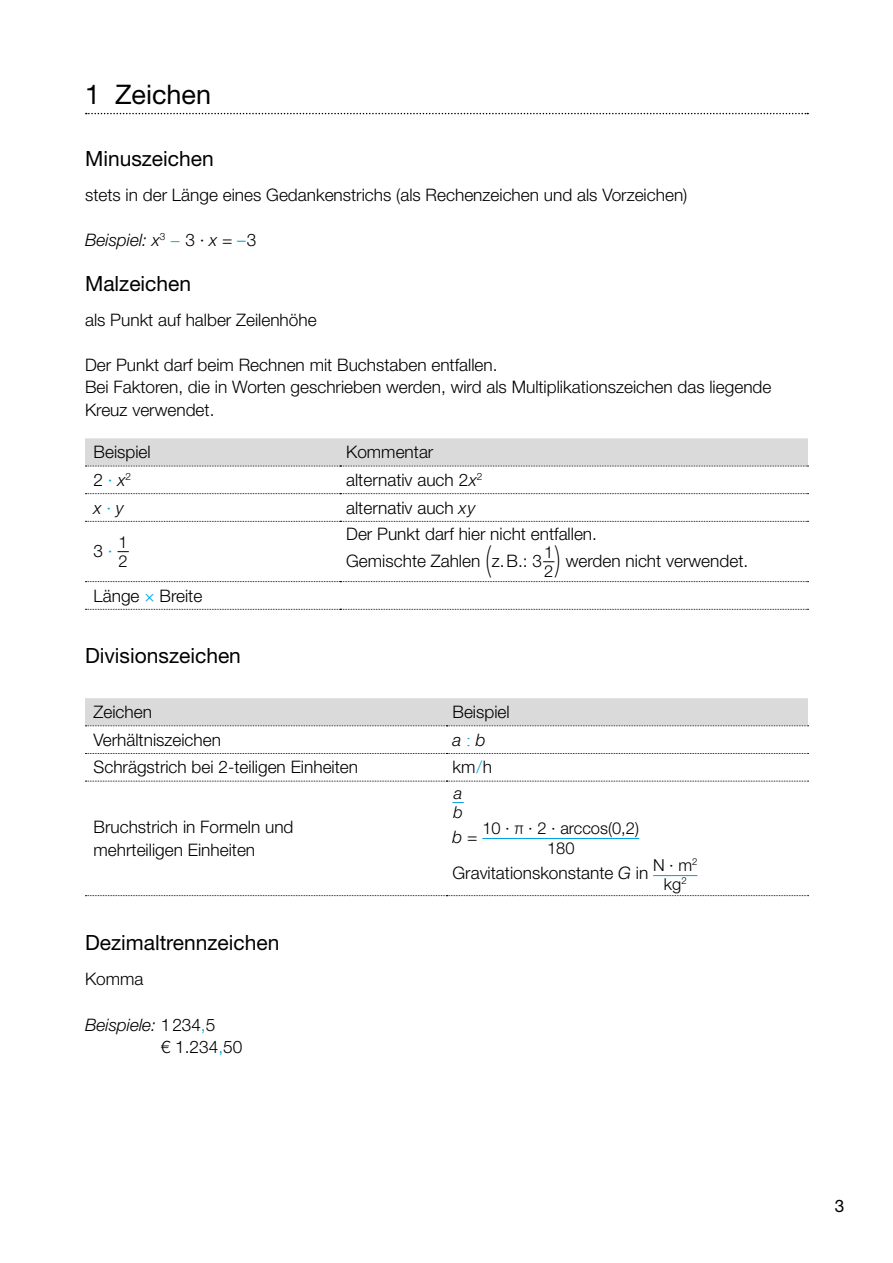
<style>
.page{position:relative;width:893px;height:1263px;background:#fff}
.page>*{position:absolute;margin:0;border:0;box-sizing:border-box;transform-origin:0 0}
.t1{font:27px "Helvetica Neue LT Std";color:#000}
.t2{font:21px "Helvetica Neue LT Std";color:#000}
.t3{font:300 17.25px/22.5px "Helvetica Neue LT Std";color:#000}
.t4{font:italic 300 17.25px "Helvetica Neue LT Std";color:#000}
.t5{font:17.25px "Helvetica Neue LT Std";color:#000}
.t6{font:300 16.5px/18.8px "Helvetica Neue LT Std";color:#000;text-align:center}
.t7{font:italic 300 16.5px/18.8px "Helvetica Neue LT Std";color:#000}
.s1{font-style:normal;color:#009fe3}
.s2{font-style:normal}
.s3{color:#009fe3}
.s4{font-style:italic}
.s5{font-weight:100;font-size:35.1px}
.s6{font-family:"Times New Roman";font-weight:400;font-style:normal;color:#009fe3}
</style>
<div class="page">
<svg style="left:86px;top:113px;width:722px;height:1px"></svg>
<svg style="left:85px;top:438px;width:723px;height:29px;background:#d8d8d8"></svg>
<svg style="left:85px;top:493px;width:723px;height:1px"></svg>
<svg style="left:85px;top:521px;width:723px;height:1px"></svg>
<svg style="left:85px;top:581px;width:723px;height:1px"></svg>
<svg style="left:85px;top:609px;width:723px;height:1px"></svg>
<div style="left:85px;top:698px;width:723px;height:28px;background:#dadada"></div>
<svg style="left:85px;top:753px;width:723px;height:1px"></svg>
<svg style="left:85px;top:781px;width:723px;height:1px"></svg>
<svg style="left:85px;top:895px;width:723px;height:1px"></svg>
<svg style="left:452px;top:802px;width:12px;height:1px"></svg>
<hr style="left:482px;top:838px;width:157px;height:1px;background:#009fe3">
<hr style="left:653px;top:875px;width:44px;height:1px;background:#009fe3">
<h1 class="t1" style="left:85px;top:79px;width:128px">1 Zeichen</h1>
<p class="t2" style="left:85px;top:146px;width:130px">Minuszeichen</p>
<p class="t3" style="left:85px;top:183px;width:604px">stets in der Länge eines Gedankenstrichs (als Rechenzeichen und als Vorzeichen)</p>
<p class="t4" style="left:85px;top:230px;width:173px">Beispiel: x<sup>3</sup> <span class="s1">−</span> <span class="s2">3 ·</span> x <span class="s2">=</span> <span class="s1">–</span><span class="s2">3</span></p>
<p class="t2" style="left:85px;top:271px;width:108px">Malzeichen</p>
<p class="t3" style="left:85px;top:308px;width:233px">als Punkt auf halber Zeilenhöhe</p>
<p class="t3" style="left:85px;top:353px;width:688px">Der Punkt darf beim Rechnen mit Buchstaben entfallen.<br>Bei Faktoren, die in Worten geschrieben werden, wird als Multiplikationszeichen das liegende<br>Kreuz verwendet.</p>
<p class="t3" style="left:94px;top:441px;width:59px">Beispiel</p>
<p class="t3" style="left:346px;top:441px;width:89px">Kommentar</p>
<p class="t3" style="left:94px;top:468px;width:39px">2 <span class="s3">∙</span> <span class="s4">x</span><sup>2</sup></p>
<p class="t3" style="left:346px;top:468px;width:138px">alternativ auch 2<span class="s4">x</span><sup>2</sup></p>
<p class="t4" style="left:94px;top:497px;width:32px">x<span class="s1">∙</span>y</p>
<p class="t3" style="left:346px;top:496px;width:131px">alternativ auch <span class="s4">xy</span></p>
<p class="t3" style="left:94px;top:539px;width:21px">3 <span class="s3">∙</span></p>
<p class="t6" style="left:119px;top:532px;width:11px;text-align:left">1<br>2</p>
<p class="t3" style="left:346px;top:520px;width:404px;line-height:27px">Der Punkt darf hier nicht entfallen.<br>Gemischte Zahlen <span class="s5">(</span>z.B.: 3<sub>2</sub><span class="s5">)</span> werden nicht verwendet.</p>
<p class="t6" style="left:544px;top:542px;width:11px">1</p>
<p class="t3" style="left:94px;top:584px;width:110px">Länge <span class="s3">×</span> Breite</p>
<p class="t2" style="left:85px;top:643px;width:157px">Divisionszeichen</p>
<p class="t3" style="left:94px;top:700px;width:60px">Zeichen</p>
<p class="t3" style="left:452px;top:700px;width:59px">Beispiel</p>
<p class="t3" style="left:94px;top:728px;width:129px">Verhältniszeichen</p>
<p class="t4" style="left:452px;top:729px;width:35px">a<span class="s6">:</span>b</p>
<p class="t3" style="left:94px;top:756px;width:266px">Schrägstrich bei 2-teiligen Einheiten</p>
<p class="t3" style="left:452px;top:756px;width:41px">km<span class="s3">/</span>h</p>
<p class="t3" style="left:94px;top:815px;width:201px">Bruchstrich in Formeln und mehrteiligen Einheiten</p>
<p class="t2" style="left:85px;top:930px;width:196px">Dezimaltrennzeichen</p>
<p class="t3" style="left:85px;top:968px;width:60px">Komma</p>
<p class="t3" style="left:161px;top:1013px;width:83px;text-indent:-76px"><span class="s4">Beispiele:</span> 1234<span class="s3">,</span>5<br>€ 1.234<span class="s3">,</span>50</p>
<p class="t7" style="left:453px;top:783px;width:11px">a b</p>
<p class="t4" style="left:452px;top:827px;width:27px">b <span class="s2">=</span></p>
<p class="t6" style="left:482px;top:818px;width:158px;line-height:19.8px">10 · π · 2 · arccos(0,2)<br>180</p>
<p class="t3" style="left:452px;top:862px;width:197px">Gravitationskonstante <span class="s4">G</span> in</p>
<p class="t6" style="left:653px;top:855px;width:46px">N ∙ m<sup>2 </sup>kg<sup>2</sup></p>
<p class="t5" style="left:835px;top:1195px;width:11px">3</p>
</div>
